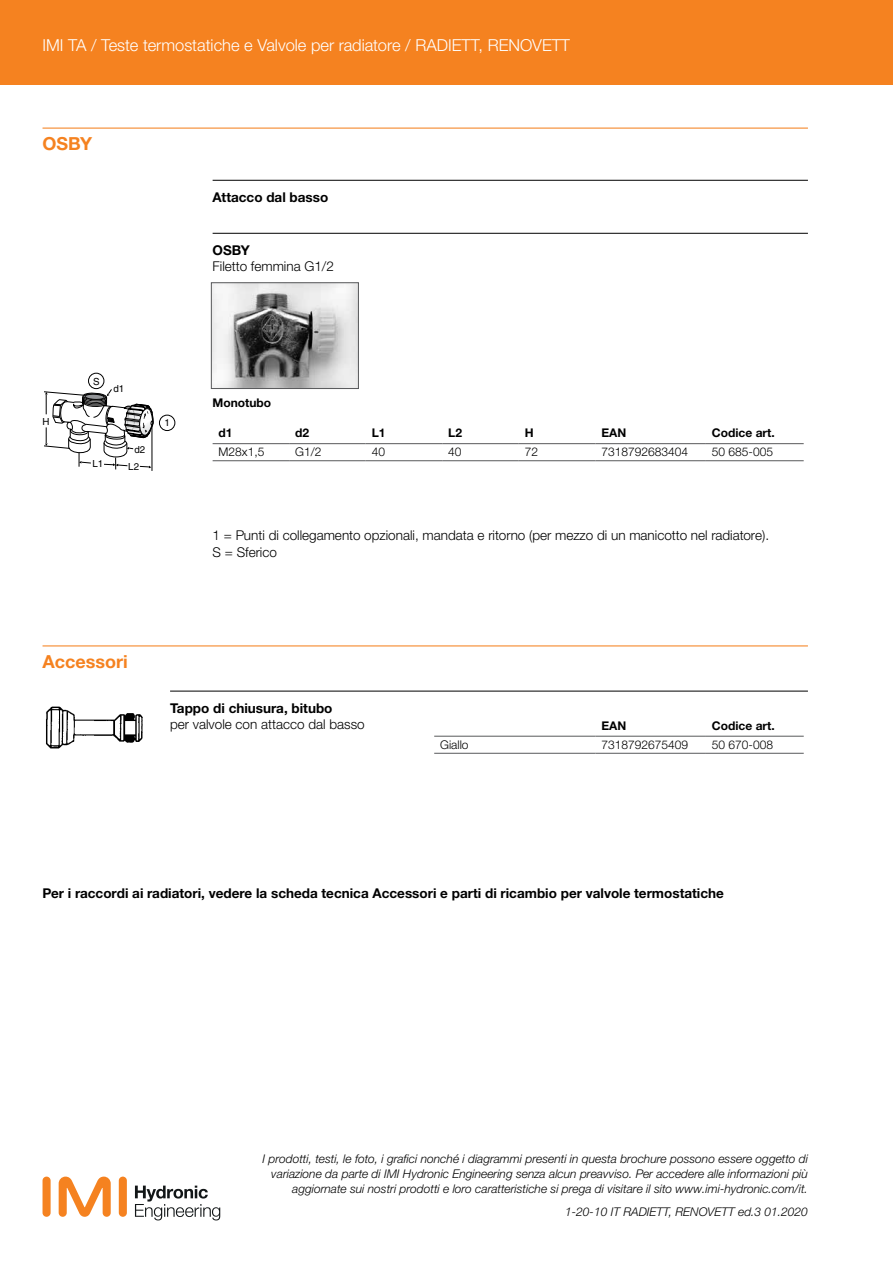
<style>
.page{position:relative;width:893px;height:1263px;background:#fff}
.page>*{position:absolute;margin:0;border:0;box-sizing:border-box;transform-origin:0 0}
.t1{font:700 18px "Helvetica Neue LTW1 G";color:#f58220}
.t2{font:300 16.5px "Helvetica Neue LTW1 G";color:#fff}
.t3{font:300 13.5px/16.5px "Helvetica Neue LTW1 G";color:#000}
.t4{font:700 13.5px "Helvetica Neue LTW1 G";color:#000}
.t5{font:italic 300 12px/15px "Helvetica Neue LTW1 G";color:#000;text-align:right}
.t6{font:300 12px "Helvetica Neue LTW1 G";color:#000}
.t7{font:700 12px "Helvetica Neue LTW1 G";color:#000}
.t8{font:9.75px "Helvetica";color:#000}
</style>
<div class="page">
<div style="left:119px;top:1176px;width:8px;height:41px;background:#f58220;border-radius:4px"></div>
<div style="left:43px;top:1176px;width:8px;height:41px;background:#f58220;border-radius:4px"></div>
<svg style="left:59px;top:1176px;width:52px;height:41px"></svg>
<svg style="left:135px;top:1185px;width:85px;height:35px"></svg>
<div style="left:0;top:0;width:893px;height:85px;background:#f58220"></div>
<hr style="left:43px;top:128px;width:765px;height:1px;background:#f58220">
<hr style="left:213px;top:180px;width:595px;height:1px;background:#000">
<hr style="left:213px;top:233px;width:595px;height:1px;background:#000">
<hr style="left:43px;top:645px;width:765px;height:1px;background:#f58220">
<hr style="left:213px;top:443px;width:76px;height:1px;background:#58595b">
<hr style="left:213px;top:460px;width:76px;height:1px;background:#58595b">
<hr style="left:289px;top:443px;width:77px;height:1px;background:#58595b">
<hr style="left:289px;top:460px;width:77px;height:1px;background:#58595b">
<hr style="left:366px;top:443px;width:76px;height:1px;background:#58595b">
<hr style="left:366px;top:460px;width:76px;height:1px;background:#58595b">
<hr style="left:442px;top:443px;width:77px;height:1px;background:#58595b">
<hr style="left:442px;top:460px;width:77px;height:1px;background:#58595b">
<hr style="left:519px;top:443px;width:76px;height:1px;background:#58595b">
<hr style="left:519px;top:460px;width:76px;height:1px;background:#58595b">
<hr style="left:595px;top:443px;width:111px;height:1px;background:#58595b">
<hr style="left:595px;top:460px;width:111px;height:1px;background:#58595b">
<hr style="left:706px;top:443px;width:98px;height:1px;background:#58595b">
<hr style="left:706px;top:460px;width:98px;height:1px;background:#58595b">
<hr style="left:170px;top:691px;width:638px;height:1px;background:#000">
<hr style="left:434px;top:736px;width:161px;height:1px;background:#58595b">
<hr style="left:434px;top:753px;width:161px;height:1px;background:#58595b">
<hr style="left:595px;top:736px;width:111px;height:1px;background:#58595b">
<hr style="left:595px;top:753px;width:111px;height:1px;background:#58595b">
<hr style="left:706px;top:736px;width:98px;height:1px;background:#58595b">
<hr style="left:706px;top:753px;width:98px;height:1px;background:#58595b">
<img style="left:213px;top:285px;width:144px;height:102px">
<div style="left:211px;top:283px;width:148px;height:106px;border:1px solid #58595b"></div>
<svg style="left:44px;top:389px;width:110px;height:80px"></svg>
<hr style="left:152px;top:424px;width:1px;height:47px;background:#000">
<div style="left:88px;top:373px;width:16px;height:16px;border:1px solid #000;border-radius:50%"></div>
<div style="left:159px;top:415px;width:16px;height:16px;border:1px solid #000;border-radius:50%"></div>
<img style="left:46px;top:706px;width:97px;height:43px">
<h2 class="t2" style="left:43px;top:35px;width:529px">IMI TA / Teste termostatiche e Valvole per radiatore / RADIETT, RENOVETT</h2>
<h1 class="t1" style="left:43px;top:132px;width:51px">OSBY</h1>
<p class="t4" style="left:213px;top:189px;width:117px">Attacco dal basso</p>
<p class="t4" style="left:213px;top:242px;width:39px">OSBY</p>
<p class="t3" style="left:213px;top:258px;width:123px">Filetto femmina G1/2</p>
<p class="t8" style="left:43px;top:416px;width:9px">H</p>
<p class="t8" style="left:93px;top:375px;width:8px">S</p>
<p class="t8" style="left:113px;top:382px;width:12px">d1</p>
<p class="t8" style="left:134px;top:444px;width:12px">d2</p>
<p class="t8" style="left:92px;top:458px;width:12px">L1</p>
<p class="t8" style="left:128px;top:460px;width:12px">L2</p>
<p class="t8" style="left:164px;top:417px;width:7px">1</p>
<p class="t7" style="left:213px;top:396px;width:60px">Monotubo</p>
<p class="t7" style="left:219px;top:426px;width:16px">d1</p>
<p class="t7" style="left:295px;top:426px;width:16px">d2</p>
<p class="t7" style="left:372px;top:426px;width:15px">L1</p>
<p class="t7" style="left:448px;top:426px;width:15px">L2</p>
<p class="t7" style="left:525px;top:426px;width:10px">H</p>
<p class="t7" style="left:601px;top:426px;width:26px">EAN</p>
<p class="t7" style="left:712px;top:426px;width:64px">Codice art.</p>
<p class="t6" style="left:219px;top:445px;width:47px">M28x1,5</p>
<p class="t6" style="left:295px;top:445px;width:28px">G1/2</p>
<p class="t6" style="left:372px;top:445px;width:15px">40</p>
<p class="t6" style="left:448px;top:445px;width:15px">40</p>
<p class="t6" style="left:525px;top:445px;width:15px">72</p>
<p class="t6" style="left:601px;top:445px;width:88px">7318792683404</p>
<p class="t6" style="left:712px;top:445px;width:63px">50 685-005</p>
<p class="t3" style="left:213px;top:527px;width:558px">1 = Punti di collegamento opzionali, mandata e ritorno (per mezzo di un manicotto nel radiatore).<br>S = Sferico</p>
<h1 class="t1" style="left:43px;top:650px;width:87px">Accessori</h1>
<p class="t4" style="left:170px;top:700px;width:164px">Tappo di chiusura, bitubo</p>
<p class="t3" style="left:170px;top:716px;width:196px">per valvole con attacco dal basso</p>
<p class="t7" style="left:601px;top:718px;width:26px">EAN</p>
<p class="t7" style="left:712px;top:718px;width:64px">Codice art.</p>
<p class="t6" style="left:440px;top:737px;width:30px">Giallo</p>
<p class="t6" style="left:601px;top:737px;width:88px">7318792675409</p>
<p class="t6" style="left:712px;top:737px;width:63px">50 670-008</p>
<p class="t4" style="left:43px;top:884px;width:683px">Per i raccordi ai radiatori, vedere la scheda tecnica Accessori e parti di ricambio per valvole termostatiche</p>
<p class="t5" style="left:263px;top:1151px;width:547px">I prodotti, testi, le foto, i grafici nonché i diagrammi presenti in questa brochure possono essere oggetto di variazione da parte di IMI Hydronic Engineering senza alcun preavviso. Per accedere alle informazioni più aggiornate sui nostri prodotti e loro caratteristiche si prega di visitare il sito www.imi-hydronic.com/it.</p>
<p class="t5" style="left:565px;top:1204px;width:244px">1-20-10 IT RADIETT, RENOVETT ed.3 01.2020</p>
</div>
